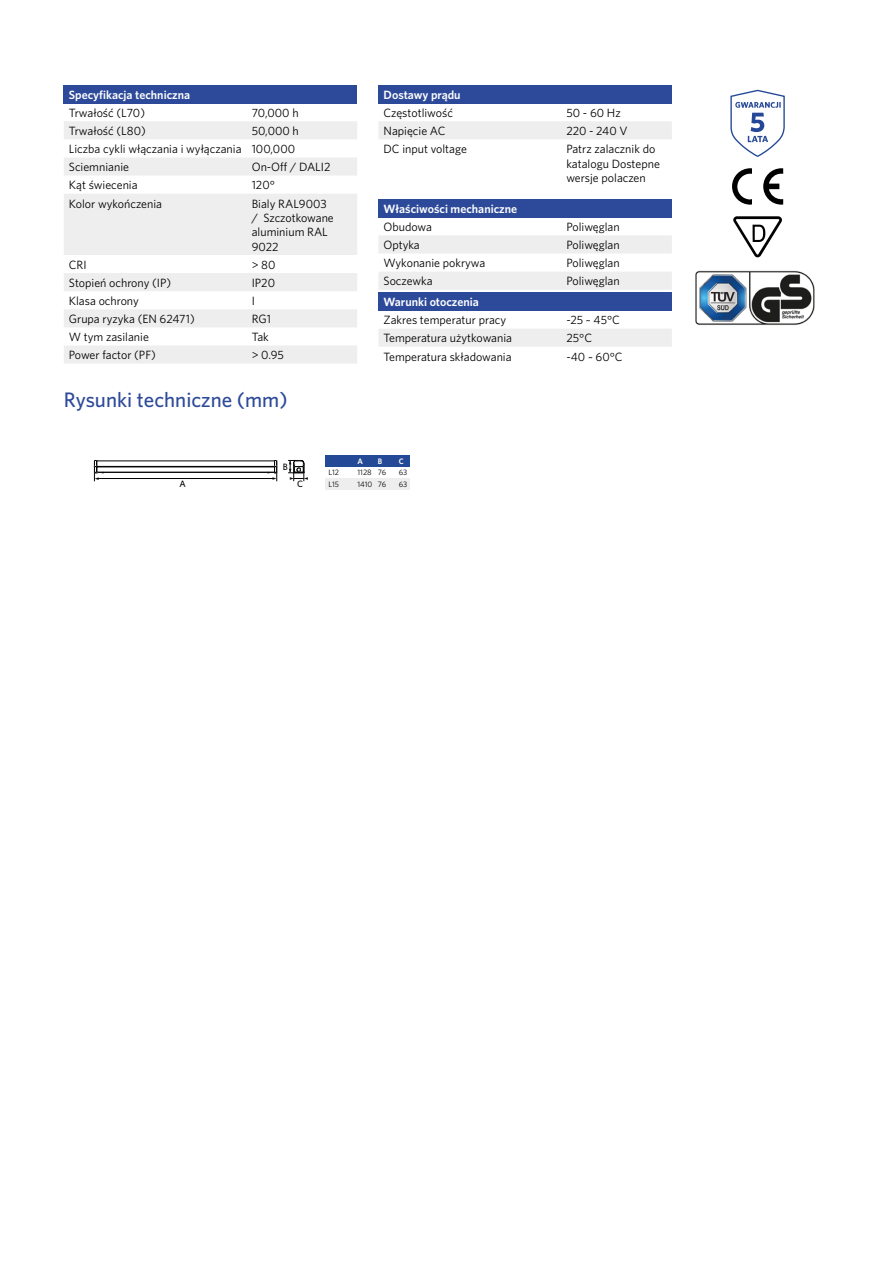
<style>
.page{position:relative;width:893px;height:1263px;background:#fff}
.page>*{position:absolute;margin:0;border:0;box-sizing:border-box;transform-origin:0 0}
.t1{font:500 21px "Whitney";color:#2d4a9a}
.t2{font:12px/14.4px "Whitney";color:#000}
.t3{font:600 12px "Whitney";color:#fff}
.t4{font:500 9.15px "Whitney";color:#010202}
.t5{font:7.95px "Whitney";color:#010202}
.t6{font:600 7.95px "Whitney";color:#fff}
</style>
<div class="page">
<svg style="left:730px;top:90px;width:55px;height:67px"></svg>
<svg style="left:732px;top:168px;width:20px;height:37px"></svg>
<svg style="left:763px;top:168px;width:20px;height:37px"></svg>
<svg style="left:733px;top:216px;width:49px;height:41px"></svg>
<img style="left:695px;top:270px;width:120px;height:55px">
<div style="left:64px;top:85px;width:293px;height:18px;background:#2d4a9a"></div>
<svg style="left:64px;top:121px;width:293px;height:243px;fill:#efeeef"></svg>
<div style="left:378px;top:85px;width:294px;height:18px;background:#2d4a9a"></div>
<div style="left:379px;top:121px;width:293px;height:18px;background:#efeeef"></div>
<div style="left:378px;top:199px;width:294px;height:18px;background:#2d4a9a"></div>
<svg style="left:379px;top:235px;width:293px;height:55px"></svg>
<div style="left:378px;top:292px;width:294px;height:18px;background:#2d4a9a"></div>
<div style="left:379px;top:329px;width:293px;height:18px;background:#efeeef"></div>
<svg style="left:94px;top:460px;width:184px;height:21px"></svg>
<svg style="left:288px;top:460px;width:20px;height:21px"></svg>
<div style="left:326px;top:455px;width:84px;height:12px;background:#244996"></div>
<div style="left:326px;top:478px;width:84px;height:12px;background:#efeeee"></div>
<p class="t3" style="left:69px;top:87px;width:123px">Specyfikacja techniczna</p>
<p class="t2" style="left:69px;top:105px;width:78px">Trwałość (L70)</p>
<p class="t2" style="left:252px;top:105px;width:48px">70,000 h</p>
<p class="t2" style="left:69px;top:123px;width:78px">Trwałość (L80)</p>
<p class="t2" style="left:69px;top:122px;width:231px;line-height:18.1px;text-indent:183px">50,000 h<br>Liczba cykli włączania i wyłączania 100,000<br>Sciemnianie</p>
<p class="t2" style="left:252px;top:160px;width:80px">On-Off / DALI2</p>
<p class="t2" style="left:69px;top:178px;width:70px">Kąt świecenia</p>
<p class="t2" style="left:252px;top:178px;width:25px">120°</p>
<p class="t2" style="left:69px;top:196px;width:95px">Kolor wykończenia</p>
<p class="t2" style="left:252px;top:196px;width:84px">Bialy RAL9003 / Szczotkowane aluminium RAL<br>9022</p>
<p class="t2" style="left:69px;top:257px;width:19px">CRI</p>
<p class="t2" style="left:252px;top:257px;width:25px">&gt; 80</p>
<p class="t2" style="left:69px;top:275px;width:104px">Stopień ochrony (IP)</p>
<p class="t2" style="left:252px;top:275px;width:25px">IP20</p>
<p class="t2" style="left:69px;top:293px;width:72px">Klasa ochrony</p>
<p class="t2" style="left:252px;top:293px;width:5px">I</p>
<p class="t2" style="left:69px;top:312px;width:127px">Grupa ryzyka (EN 62471)</p>
<p class="t2" style="left:252px;top:312px;width:21px">RG1</p>
<p class="t2" style="left:69px;top:330px;width:82px">W tym zasilanie</p>
<p class="t2" style="left:252px;top:330px;width:19px">Tak</p>
<p class="t2" style="left:69px;top:348px;width:88px">Power factor (PF)</p>
<p class="t2" style="left:252px;top:348px;width:34px">&gt; 0.95</p>
<h1 class="t1" style="left:64px;top:386px;width:225px">Rysunki techniczne (mm)</h1>
<p class="t3" style="left:384px;top:87px;width:79px">Dostawy prądu</p>
<p class="t2" style="left:384px;top:105px;width:71px">Częstotliwość</p>
<p class="t2" style="left:566px;top:105px;width:56px">50 - 60 Hz</p>
<p class="t2" style="left:384px;top:123px;width:64px">Napięcie AC</p>
<p class="t2" style="left:566px;top:123px;width:63px">220 - 240 V</p>
<p class="t2" style="left:384px;top:142px;width:85px">DC input voltage</p>
<p class="t2" style="left:566px;top:142px;width:95px">Patrz zalacznik do katalogu Dostepne wersje polaczen</p>
<p class="t3" style="left:384px;top:201px;width:135px">Właściwości mechaniczne</p>
<p class="t2" style="left:384px;top:219px;width:50px">Obudowa</p>
<p class="t2" style="left:566px;top:219px;width:55px">Poliwęglan</p>
<p class="t2" style="left:384px;top:238px;width:38px">Optyka</p>
<p class="t2" style="left:566px;top:238px;width:55px">Poliwęglan</p>
<p class="t2" style="left:384px;top:256px;width:103px">Wykonanie pokrywa</p>
<p class="t2" style="left:566px;top:256px;width:55px">Poliwęglan</p>
<p class="t2" style="left:384px;top:274px;width:51px">Soczewka</p>
<p class="t2" style="left:566px;top:274px;width:55px">Poliwęglan</p>
<p class="t3" style="left:384px;top:294px;width:97px">Warunki otoczenia</p>
<p class="t2" style="left:384px;top:313px;width:124px">Zakres temperatur pracy</p>
<p class="t2" style="left:566px;top:313px;width:55px">-25 ~ 45°C</p>
<p class="t2" style="left:384px;top:331px;width:130px">Temperatura użytkowania</p>
<p class="t2" style="left:566px;top:331px;width:27px">25°C</p>
<p class="t2" style="left:384px;top:349px;width:130px">Temperatura składowania</p>
<p class="t2" style="left:566px;top:349px;width:58px">-40 ~ 60°C</p>
<p class="t4" style="left:180px;top:478px;width:8px">A</p>
<p class="t4" style="left:283px;top:460px;width:7px">B</p>
<p class="t4" style="left:297px;top:478px;width:7px">C</p>
<p class="t6" style="left:357px;top:455px;width:7px">A</p>
<p class="t6" style="left:378px;top:455px;width:6px">B</p>
<p class="t6" style="left:399px;top:455px;width:6px">C</p>
<p class="t5" style="left:328px;top:467px;width:12px">L12</p>
<p class="t5" style="left:357px;top:467px;width:30px">1128 76</p>
<p class="t5" style="left:399px;top:467px;width:10px">63</p>
<p class="t5" style="left:328px;top:479px;width:12px">L15</p>
<p class="t5" style="left:357px;top:479px;width:30px">1410 76</p>
<p class="t5" style="left:399px;top:479px;width:10px">63</p>
</div>
